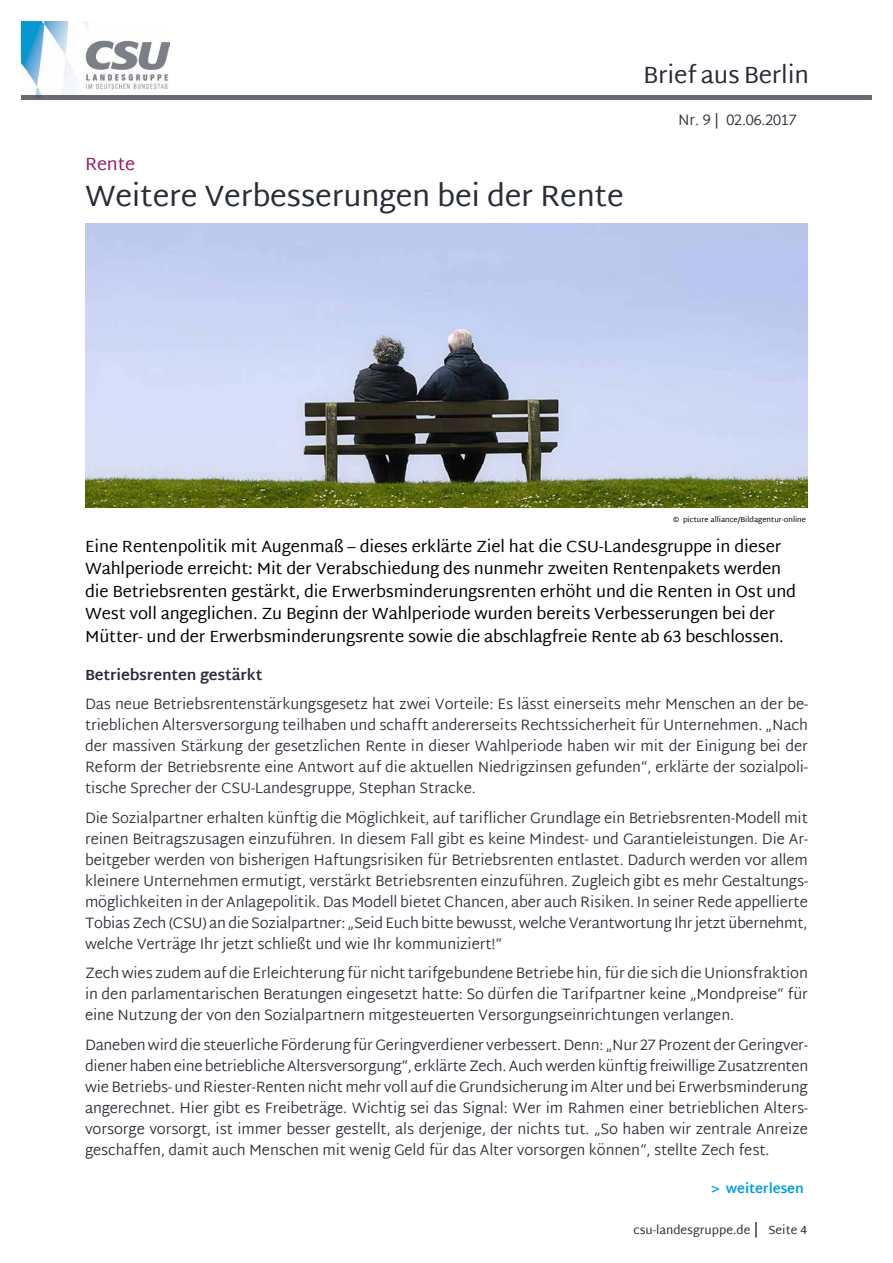
<style>
.page{position:relative;width:893px;height:1263px;background:#fff}
.page>*{position:absolute;margin:0;border:0;box-sizing:border-box;transform-origin:0 0}
._03_BaB_Ü_Fett_Artik{font:30px "Martel Sans";letter-spacing:-.01em;color:#282c36}
.t1{font:24px "Martel Sans";letter-spacing:-.01em;color:#282c36}
._03_BaB_Ü_Beere_Arti{font:18px "Martel Sans";letter-spacing:-.01em;color:#951d5e}
._03_BaB_Teaser{font:16.5px/22.5px "Martel Sans";letter-spacing:-.01em;color:#000}
._04_BaB_Fließtext{font:300 15px/21px "Martel Sans";letter-spacing:-.01em;color:#282c36;text-align:justify}
._04_BaB_Zwischenüber{font:700 15px "Martel Sans";letter-spacing:-.01em;color:#282c36}
._04_BaB_Fließtext-2{font:700 13.5px "Martel Sans";letter-spacing:-.01em;color:#009ee0}
.t2{font:12px "Martel Sans";color:#282c36}
._13_BaB_Rechtevermer{font:7.5px "Martel Sans";color:#000}
.s1{font-size:15px}
</style>
<div class="page">
<img style="left:21px;top:21px;width:149px;height:75px">
<hr style="left:21px;top:96px;width:851px;height:4px;background:#686b72">
<img style="left:85px;top:223px;width:723px;height:285px">
<h2 class="t1" style="left:643px;top:61px;width:167px">Brief aus Berlin</h2>
<p class="_03_BaB_Ü_Beere_Arti" style="left:85px;top:153px;width:52px">Rente</p>
<p class="_03_BaB_Ü_Fett_Artik" style="left:85px;top:178px;width:540px">Weitere Verbesserungen bei der Rente</p>
<p class="_04_BaB_Fließtext" style="left:678px;top:110px;width:120px">Nr. 9 | 02.06.2017</p>
<p class="_13_BaB_Rechtevermer" style="left:673px;top:515px;width:134px">© picture alliance/Bildagentur-online</p>
<p class="_03_BaB_Teaser" style="left:85px;top:535px;width:713px">Eine Rentenpolitik mit Augenmaß – dieses erklärte Ziel hat die CSU-Landesgruppe in dieser Wahlperiode erreicht: Mit der Verabschiedung des nunmehr zweiten Rentenpakets werden die Betriebsrenten gestärkt, die Erwerbsminderungsrenten erhöht und die Renten in Ost und West voll angeglichen. Zu Beginn der Wahlperiode wurden bereits Verbesserungen bei der Mütter- und der Erwerbsminderungsrente sowie die abschlagfreie Rente ab 63 beschlossen.</p>
<p class="_04_BaB_Zwischenüber" style="left:85px;top:666px;width:179px">Betriebsrenten gestärkt</p>
<p class="_04_BaB_Fließtext" style="left:85px;top:694px;width:724px">Das neue Betriebsrentenstärkungsgesetz hat zwei Vorteile: Es lässt einerseits mehr Menschen an der be&shy;trieblichen Altersversorgung teilhaben und schafft andererseits Rechtssicherheit für Unternehmen. „Nach der massiven Stärkung der gesetzlichen Rente in dieser Wahlperiode haben wir mit der Einigung bei der Reform der Betriebsrente eine Antwort auf die aktuellen Niedrigzinsen gefunden“, erklärte der sozialpoli&shy;tische Sprecher der CSU-Landesgruppe, Stephan Stracke.</p>
<p class="_04_BaB_Fließtext" style="left:85px;top:808px;width:724px">Die Sozialpartner erhalten künftig die Möglichkeit, auf tariflicher Grundlage ein Betriebsrenten-Modell mit reinen Beitragszusagen einzuführen. In diesem Fall gibt es keine Mindest- und Garantieleistungen. Die Ar&shy;beitgeber werden von bisherigen Haftungsrisiken für Betriebsrenten entlastet. Dadurch werden vor allem kleinere Unternehmen ermutigt, verstärkt Betriebsrenten einzuführen. Zugleich gibt es mehr Gestaltungs&shy;möglichkeiten in der Anlagepolitik. Das Modell bietet Chancen, aber auch Risiken. In seiner Rede appellierte Tobias Zech (CSU) an die Sozialpartner: „Seid Euch bitte bewusst, welche Verantwortung Ihr jetzt übernehmt, welche Verträge Ihr jetzt schließt und wie Ihr kommuniziert!“</p>
<p class="_04_BaB_Fließtext" style="left:85px;top:963px;width:724px">Zech wies zudem auf die Erleichterung für nicht tarifgebundene Betriebe hin, für die sich die Unionsfraktion in den parlamentarischen Beratungen eingesetzt hatte: So dürfen die Tarifpartner keine „Mondpreise“ für eine Nutzung der von den Sozialpartnern mitgesteuerten Versorgungseinrichtungen verlangen.</p>
<p class="_04_BaB_Fließtext" style="left:85px;top:1035px;width:725px">Daneben wird die steuerliche Förderung für Geringverdiener verbessert. Denn: „Nur 27 Prozent der Geringver&shy;diener haben eine betriebliche Altersversorgung“, erklärte Zech. Auch werden künftig freiwillige Zusatzrenten wie Betriebs- und Riester-Renten nicht mehr voll auf die Grundsicherung im Alter und bei Erwerbsminderung angerechnet. Hier gibt es Freibeträge. Wichtig sei das Signal: Wer im Rahmen einer betrieblichen Alters&shy;vorsorge vorsorgt, ist immer besser gestellt, als derjenige, der nichts tut. „So haben wir zentrale Anreize geschaffen, damit auch Menschen mit wenig Geld für das Alter vorsorgen können“, stellte Zech fest.</p>
<p class="_04_BaB_Fließtext-2" style="left:711px;top:1181px;width:94px">&gt; weiterlesen</p>
<p class="t2" style="left:633px;top:1223px;width:175px">csu-landesgruppe.de <span class="s1">|</span> Seite 4</p>
</div>
